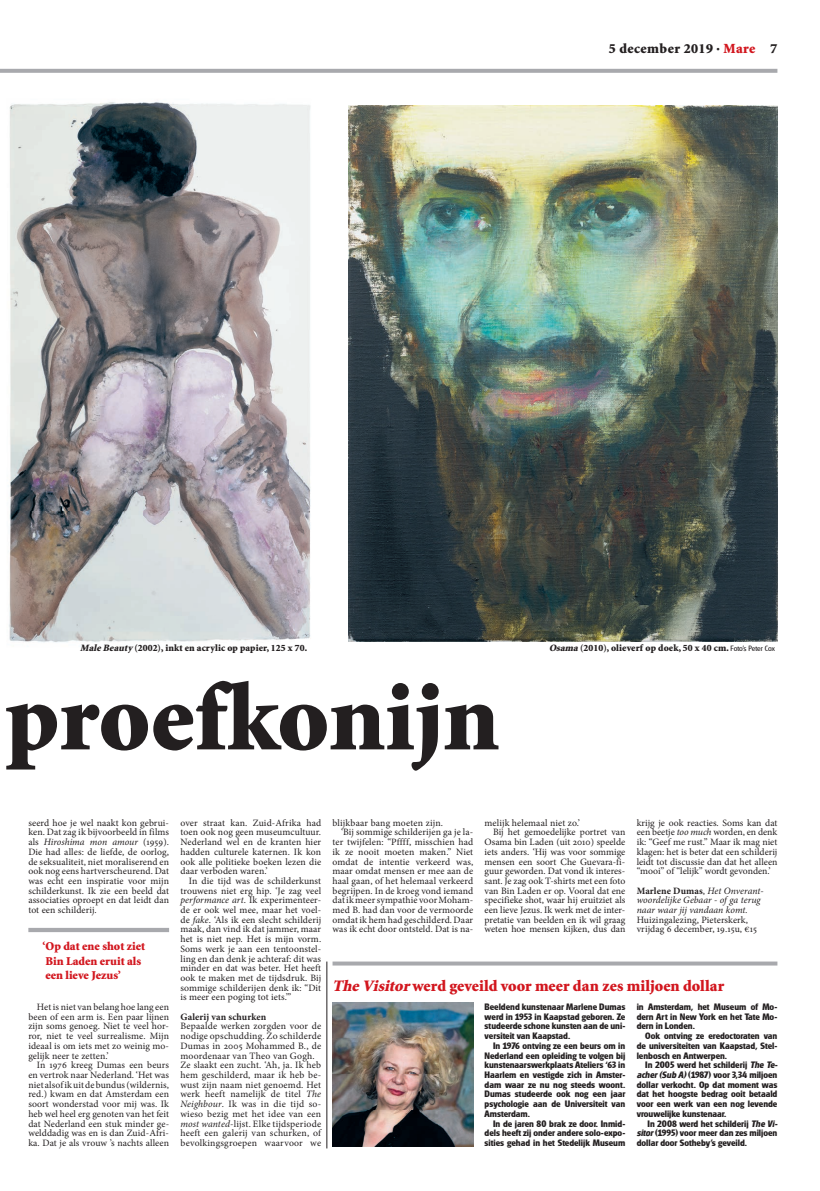
<style>
.page{position:relative;width:820px;height:1191px;background:#fff}
.page>*{position:absolute;margin:0;border:0;box-sizing:border-box;transform-origin:0 0}
.t1{font:900 97.3px "Minion Std";color:#231f20}
.t2{font:900 16px "Minion Std";color:#d2161e}
.t3{font:900 14px "Minion Std";letter-spacing:.03em;color:#231f20}
.t4{font:900 12px/14.5px "Minion Std";color:#d2161e}
.t5{font:9.7px/9.7px "Minion Pro";letter-spacing:.01em;color:#231f20;text-align:justify}
.t6{font:700 9.7px/9.7px "Glasgow RR";color:#231f20;text-align:justify}
.t7{font:900 9.7px "Minion Std";letter-spacing:.01em;color:#231f20}
.t8{font:italic 9.7px/9.7px "Minion Pro";letter-spacing:.005em;color:#231f20}
.t9{font:700 9.7px "Minion Pro";letter-spacing:.01em;color:#231f20}
.s1{color:#d2161e}
.s2{font-style:italic}
.s3{font-family:"Glasgow RR";font-weight:400;font-size:8px}
.s4{font-weight:700;font-style:normal}
.s5{font-style:normal}
.s6{font-family:"Glasgow";font-style:italic}
</style>
<div class="page">
<img style="left:348px;top:105px;width:429px;height:536px">
<img style="left:332px;top:1003px;width:141px;height:143px">
<img style="left:9px;top:102px;width:302px;height:541px">
<hr style="left:28px;top:928px;width:141px;height:4px;background:#a8a9ad">
<svg style="left:332px;top:961px;width:445px;height:4px;background:#b3b4b8"></svg>
<hr style="left:326px;top:961px;width:1px;height:187px;background:#231f20">
<svg style="left:1px;top:69px;width:776px;height:4px;background:#acadb0"></svg>
<h3 class="t3" style="left:608px;top:42px;width:170px">5 december 2019 · <span class="s1">Mare</span> 7</h3>
<p class="t7" style="left:80px;top:643px;width:228px"><span class="s2">Male Beauty</span> (2002), inkt en acrylic op papier, 125 x 70.</p>
<p class="t7" style="left:549px;top:643px;width:227px"><span class="s2">Osama</span> (2010), olieverf op doek, 50 x 40 cm. <span class="s3">Foto’s Peter Cox</span></p>
<h1 class="t1" style="left:6px;top:669px;width:495px">proefkonijn</h1>
<p class="t5" style="left:28px;top:817px;width:142px">seerd hoe je wel naakt kon gebrui&shy;ken. Dat zag ik bijvoorbeeld in films als <span class="s2">Hiroshima mon amour</span> (1959).<br>Die had alles: de liefde, de oorlog, de seksualiteit, niet moraliserend en ook nog eens hartverscheurend. Dat was echt een inspiratie voor mijn schilderkunst. Ik zie een beeld dat associaties oproept en dat leidt dan tot een schilderij.</p>
<p class="t4" style="left:43px;top:939px;width:104px">‘ Op dat ene shot ziet<br>Bin Laden eruit als een lieve Jezus’</p>
<p class="t5" style="left:28px;top:1002px;width:142px;text-indent:9px">Het is niet van belang hoe lang een been of een arm is. Een paar lijnen zijn soms genoeg. Niet te veel hor&shy;ror, niet te veel surrealisme. Mijn ideaal is om iets met zo weinig mo&shy;gelijk neer te zetten.’</p>
<p class="t5" style="left:28px;top:1060px;width:142px;text-indent:9px">In 1976 kreeg Dumas een beurs en vertrok naar Nederland. ‘Het was niet alsof ik uit de bundus (wildernis, red.) kwam en dat Amsterdam een soort wonderstad voor mij was. Ik heb wel heel erg genoten van het feit dat Nederland een stuk minder ge&shy;welddadig was en is dan Zuid-Afri&shy;ka. Dat je als vrouw ’s nachts alleen</p>
<p class="t5" style="left:180px;top:817px;width:142px">over straat kan. Zuid-Afrika had toen ook nog geen museumcultuur.<br>Nederland wel en de kranten hier hadden culturele katernen. Ik kon ook alle politieke boeken lezen die daar verboden waren.’</p>
<p class="t5" style="left:180px;top:876px;width:142px;text-indent:9px">In die tijd was de schilderkunst trouwens niet erg hip. ‘Je zag veel <span class="s2">performance art</span>. Ik experimenteer&shy;de er ook wel mee, maar het voel&shy;de <span class="s2">fake</span>. ‘Als ik een slecht schilderij maak, dan vind ik dat jammer, maar het is niet nep. Het is mijn vorm.<br>Soms werk je aan een tentoonstel&shy;ling en dan denk je achteraf: dit was minder en dat was beter. Het heeft ook te maken met de tijdsdruk. Bij sommige schilderijen denk ik: “Dit is meer een poging tot iets.”’</p>
<p class="t9" style="left:180px;top:1009px;width:87px">Galerij van schurken</p>
<p class="t5" style="left:180px;top:1021px;width:142px;text-align:left">Bepaalde werken zorgden voor de nodige opschudding. Zo schilderde<br>Dumas in 2005 Mohammed B., de moordenaar van Theo van Gogh.<br>Ze slaakt een zucht. ‘Ah, ja. Ik heb hem geschilderd, maar ik heb be&shy;wust zijn naam niet genoemd. Het werk heeft namelijk de titel <span class="s2">The<br>Neighbour</span>. Ik was in die tijd so&shy;wieso bezig met het idee van een <span class="s2">most wanted</span>-lijst. Elke tijdsperiode heeft een galerij van schurken, of bevolkingsgroepen waarvoor we</p>
<p class="t5" style="left:332px;top:817px;width:112px">blijkbaar bang moeten zijn.</p>
<p class="t5" style="left:341px;top:827px;width:134px">‘Bij sommige schilderijen ga je la-</p>
<p class="t5" style="left:332px;top:837px;width:142px">ter twijfelen: “Pffff, misschien had</p>
<p class="t5" style="left:332px;top:847px;width:142px">ik ze nooit moeten maken.” Niet</p>
<p class="t5" style="left:332px;top:856px;width:142px">omdat de intentie verkeerd was,</p>
<p class="t5" style="left:332px;top:866px;width:142px">maar omdat mensen er mee aan de</p>
<p class="t5" style="left:332px;top:876px;width:142px">haal gaan, of het helemaal verkeerd</p>
<p class="t5" style="left:332px;top:885px;width:142px">begrijpen. In de kroeg vond iemand</p>
<p class="t5" style="left:332px;top:895px;width:142px">dat ik meer sympathie voor Moham-</p>
<p class="t5" style="left:332px;top:905px;width:142px">med B. had dan voor de vermoorde</p>
<p class="t5" style="left:332px;top:914px;width:142px">omdat ik hem had geschilderd. Daar</p>
<p class="t5" style="left:332px;top:924px;width:142px">was ik echt door ontsteld. Dat is na-</p>
<p class="t5" style="left:484px;top:817px;width:97px">melijk helemaal niet zo.’</p>
<p class="t5" style="left:493px;top:827px;width:134px">Bij het gemoedelijke portret van</p>
<p class="t5" style="left:484px;top:837px;width:142px">Osama bin Laden (uit 2010) speelde</p>
<p class="t5" style="left:484px;top:847px;width:142px">iets anders. ‘Hij was voor sommige</p>
<p class="t5" style="left:484px;top:856px;width:142px">mensen een soort Che Guevara-fi-</p>
<p class="t5" style="left:484px;top:866px;width:142px">guur geworden. Dat vond ik interes-</p>
<p class="t5" style="left:484px;top:876px;width:142px">sant. Je zag ook T-shirts met een foto</p>
<p class="t5" style="left:484px;top:885px;width:142px">van Bin Laden er op. Vooral dat ene</p>
<p class="t5" style="left:484px;top:895px;width:142px">specifieke shot, waar hij eruitziet als</p>
<p class="t5" style="left:484px;top:905px;width:142px">een lieve Jezus. Ik werk met de inter-</p>
<p class="t5" style="left:484px;top:914px;width:142px">pretatie van beelden en ik wil graag</p>
<p class="t5" style="left:484px;top:924px;width:142px">weten hoe mensen kijken, dus dan</p>
<p class="t5" style="left:636px;top:817px;width:142px">krijg je ook reacties. Soms kan dat een beetje <span class="s2">too much</span> worden, en denk ik: “Geef me rust.” Maar ik mag niet klagen: het is beter dat een schilderij leidt tot discussie dan dat het alleen “mooi” of “lelijk” wordt gevonden.’</p>
<p class="t8" style="left:636px;top:885px;width:129px"><span class="s4">Marlene Dumas</span><span class="s5">,</span> Het Onverant&shy;woordelijke Gebaar - of ga terug naar waar jij vandaan komt.</p>
<p class="t5" style="left:636px;top:914px;width:122px">Huizingalezing, Pieterskerk, vrijdag 6 december, 19.15u, €15</p>
<h2 class="t2" style="left:332px;top:977px;width:393px"><span class="s2">The Visitor</span>werd geveild voor meer dan zes miljoen dollar</h2>
<p class="t6" style="left:484px;top:1002px;width:142px">Beeldend kunstenaar Marlene Dumas werd in 1953 in Kaapstad geboren. Ze studeerde schone kunsten aan de uni&shy;versiteit van Kaapstad.</p>
<p class="t6" style="left:484px;top:1041px;width:142px;text-indent:9px">In 1976 ontving ze een beurs om in Nederland een opleiding te volgen bij kunstenaarswerkplaats Ateliers ‘63 in Haarlem en vestigde zich in Amster&shy;dam waar ze nu nog steeds woont.<br>Dumas studeerde ook nog een jaar psychologie aan de Universiteit van Amsterdam.</p>
<p class="t6" style="left:484px;top:1118px;width:142px;text-indent:9px">In de jaren 80 brak ze door. Inmid&shy;dels heeft zij onder andere solo-expo&shy;sities gehad in het Stedelijk Museum</p>
<p class="t6" style="left:636px;top:1002px;width:142px">in Amsterdam, het Museum of Mo&shy;dern Art in New York en het Tate Mo&shy;dern in Londen.</p>
<p class="t6" style="left:636px;top:1031px;width:142px;text-indent:9px">Ook ontving ze eredoctoraten van de universiteiten van Kaapstad, Stel&shy;lenbosch en Antwerpen.</p>
<p class="t6" style="left:636px;top:1060px;width:142px;text-indent:9px">In 2005 werd het schilderij <span class="s6">The Te&shy;acher (Sub A)</span> (1987) voor 3,34 miljoen dollar verkocht. Op dat moment was dat het hoogste bedrag ooit betaald voor een werk van een nog levende vrouwelijke kunstenaar.</p>
<p class="t6" style="left:636px;top:1118px;width:142px;text-indent:11px">In 2008 werd het schilderij <span class="s6">The Vi&shy;sitor</span> (1995) voor meer dan zes miljoen dollar door Sotheby’s geveild.</p>
</div>
